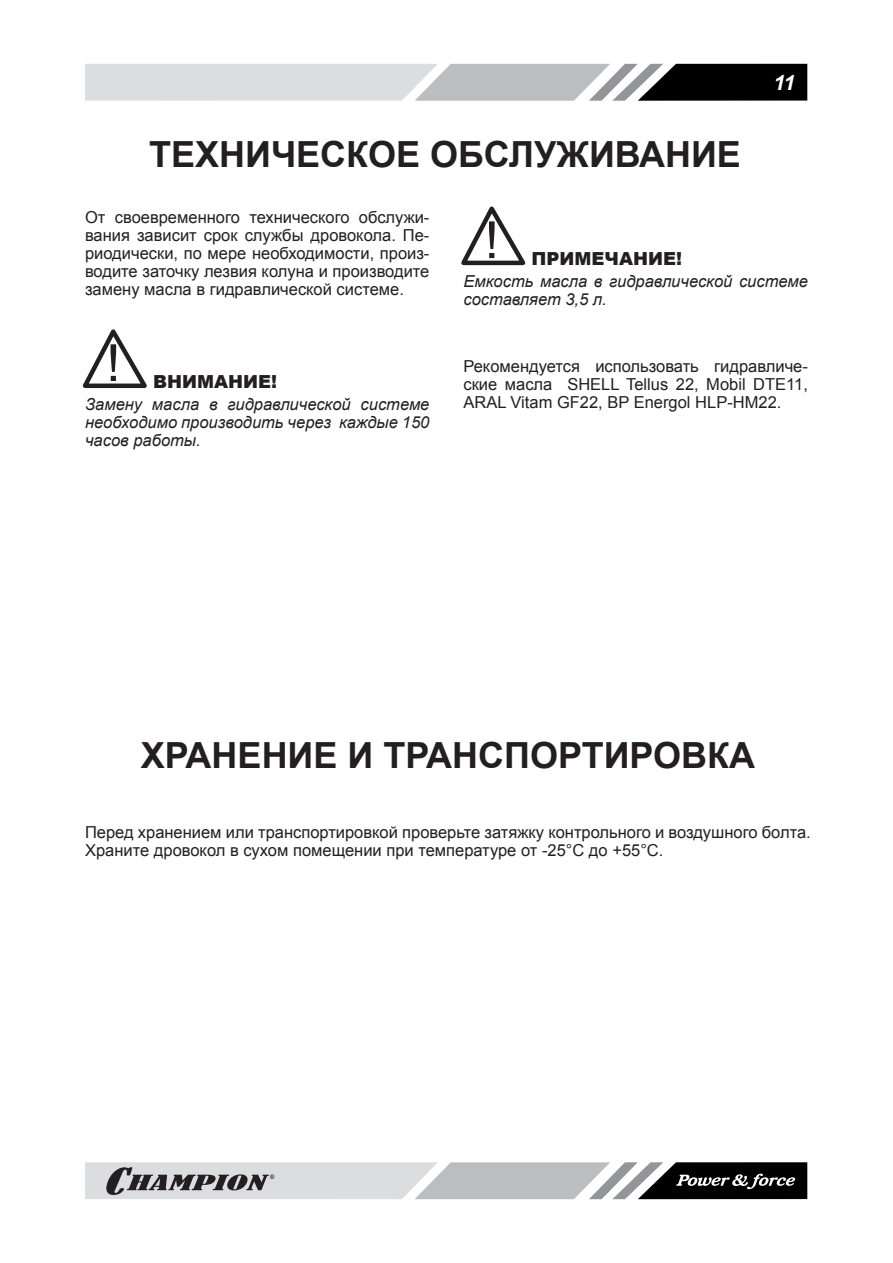
<style>
.page{position:relative;width:893px;height:1263px;background:#fff}
.page>*{position:absolute;margin:0;border:0;box-sizing:border-box;transform-origin:0 0}
.Заголовок_1{font:700 36px "Arial";color:#231f20}
.t1{font:italic 700 21px "Arial";color:#fff}
.Текст_основной{font:900 18px "Arial";color:#231f20}
.Текст_основной-2{font:16.5px/18px "Arial";color:#231f20;text-align:justify}
.Текст_основной-3{font:italic 16.5px/18px "Arial";color:#231f20;text-align:justify}
</style>
<div class="page">
<svg style="left:85px;top:64px;width:722px;height:37px;background:#a8a8aa"></svg>
<svg style="left:85px;top:1162px;width:722px;height:37px;background:#a1a2a3"></svg>
<svg style="left:82px;top:329px;width:65px;height:59px"></svg>
<svg style="left:461px;top:206px;width:65px;height:60px"></svg>
<p class="Заголовок_1" style="left:149px;top:130px;width:593px">ТЕХНИЧЕСКОЕ ОБСЛУЖИВАНИЕ</p>
<p class="t1" style="left:773px;top:68px;width:23px">11</p>
<p class="Текст_основной-2" style="left:85px;top:208px;width:346px">От своевременного технического обслужи&shy;вания зависит срок службы дровокола. Пе&shy;риодически, по мере необходимости, произ&shy;водите заточку лезвия колуна и производите замену масла в гидравлической системе.</p>
<p class="Текст_основной" style="left:153px;top:368px;width:125px">ВНИМАНИЕ!</p>
<p class="Текст_основной-3" style="left:85px;top:396px;width:346px">Замену масла в гидравлической системе необходимо производить через каждые 150 часов работы.</p>
<p class="Текст_основной" style="left:532px;top:246px;width:152px">ПРИМЕЧАНИЕ!</p>
<p class="Текст_основной-3" style="left:463px;top:273px;width:346px">Емкость масла в гидравлической системе составляет 3,5 л.</p>
<p class="Текст_основной-2" style="left:463px;top:358px;width:346px">Рекомендуется использовать гидравличе&shy;ские масла SHELL Tellus 22, Mobil DTE11, ARAL Vitam GF22, BP Energol HLP-HM22.</p>
<p class="Заголовок_1" style="left:141px;top:732px;width:616px">ХРАНЕНИЕ И ТРАНСПОРТИРОВКА</p>
<p class="Текст_основной-2" style="left:85px;top:823px;width:727px">Перед хранением или транспортировкой проверьте затяжку контрольного и воздушного болта.<br>Храните дровокол в сухом помещении при температуре от -25°C до +55°C.</p>
</div>
